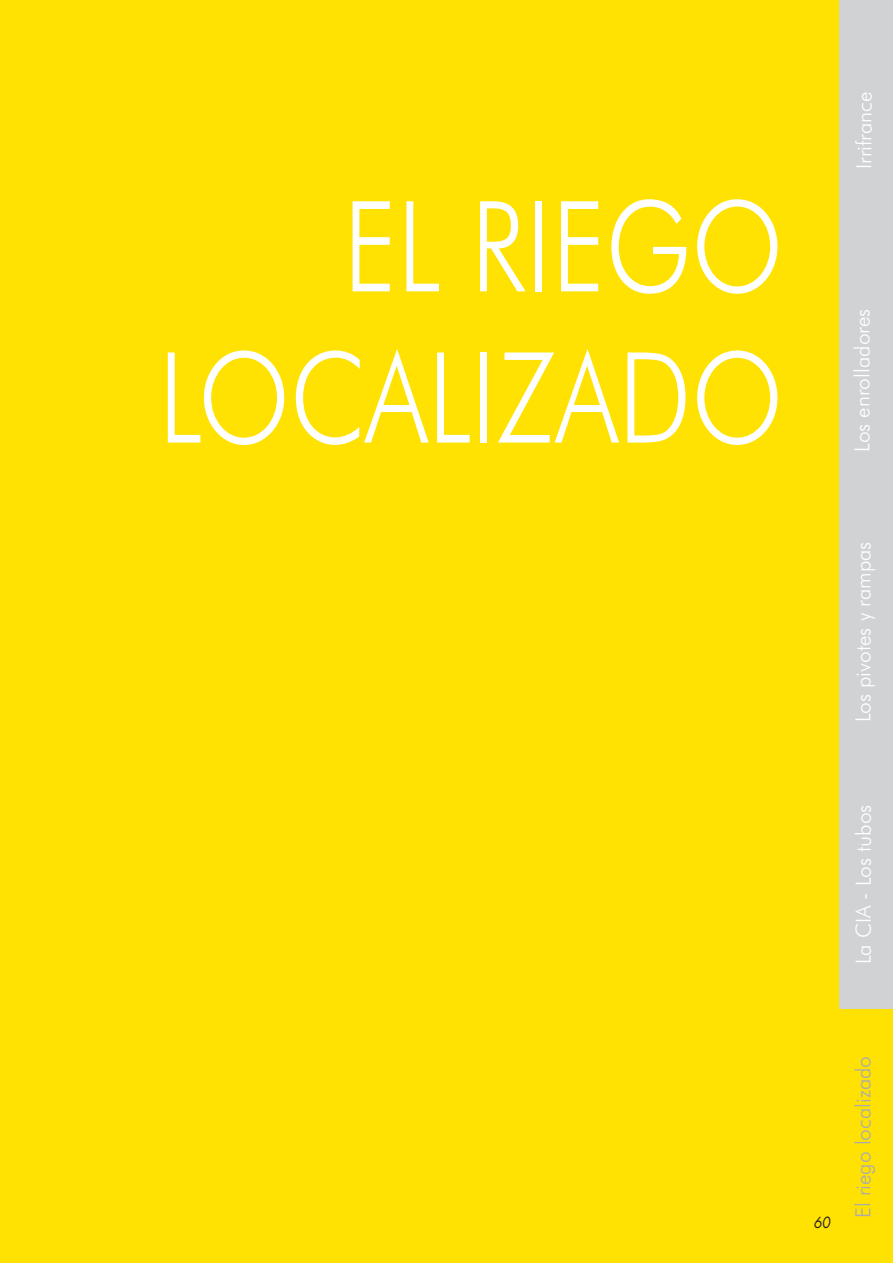
<style>
.page{position:relative;width:893px;height:1263px;background:#ffe201}
.page>*{position:absolute;margin:0;border:0;box-sizing:border-box;transform-origin:0 0}
.t1{font:300 126px/151.2px "Futura BT";color:#fff;text-align:right;scale:.83 1}
.t2{font:300 21px "Futura BT";color:#fff}
.t3{font:300 21px "Futura BT";color:#aaabaf}
.t4{font:italic 15px "Futura";color:#231f20;scale:.9 1}
</style>
<div class="page">
<div style="left:839px;top:0;width:54px;height:298px;background:#d1d2d4"></div>
<div style="left:839px;top:251px;width:54px;height:273px;background:#d1d2d4"></div>
<div style="left:839px;top:504px;width:54px;height:273px;background:#d1d2d4"></div>
<div style="left:839px;top:757px;width:54px;height:272px;background:#d1d2d4"></div>
<div style="left:839px;top:1009px;width:54px;height:254px;background:#ffe201"></div>
<h1 class="t1" style="left:158px;top:172px;width:754px">EL RIEGO<br>LOCALIZADO</h1>
<p class="t2" style="left:852px;top:169px;width:79px;rotate:-90deg">Irrifrance</p>
<p class="t2" style="left:850px;top:452px;width:144px;rotate:-90deg">Los enrolladores</p>
<p class="t2" style="left:851px;top:722px;width:182px;rotate:-90deg">Los pivotes y rampas</p>
<p class="t2" style="left:851px;top:964px;width:161px;rotate:-90deg">La CIA - Los tubos</p>
<p class="t4" style="left:814px;top:1213px;width:20px">60</p>
<p class="t3" style="left:851px;top:1218px;width:164px;rotate:-90deg">El riego localizado</p>
</div>
